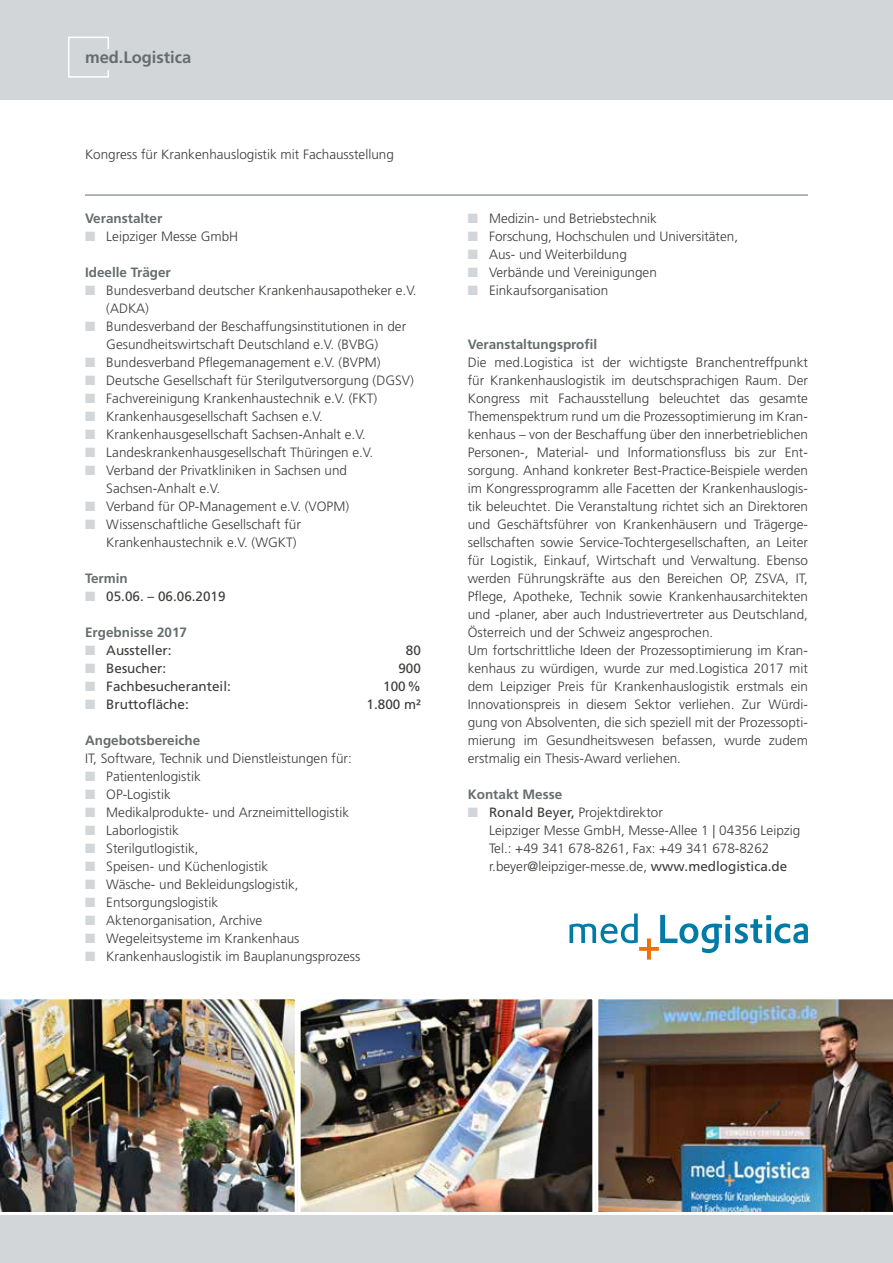
<style>
.page{position:relative;width:893px;height:1263px;background:#fff}
.page>*{position:absolute;margin:0;border:0;box-sizing:border-box;transform-origin:0 0}
.t1{font:700 16.5px "Frutiger LT Pro";color:#676c6e}
.t2{font:300 13.5px/18px "Frutiger LT Pro";color:#3c3c3b}
.t3{font:700 13.5px "Frutiger LT Pro";color:#676c6e}
.t4{font:13.5px "Frutiger LT Pro";color:#3c3c3b}
.s1{color:#d3d6d8}
.s2{font-weight:400}
</style>
<div class="page">
<div style="left:0;top:0;width:893px;height:100px;background:#d3d6d8"></div>
<div style="left:68px;top:37px;width:41px;height:41px;border:2px solid #fff"></div>
<div style="left:0;top:1163px;width:893px;height:100px;background:#d3d6d8"></div>
<hr style="left:85px;top:195px;width:723px;height:1px;background:#676c6e">
<div style="left:102px;top:49px;width:11px;height:21px;background:#d3d6d8"></div>
<img style="left:0;top:999px;width:296px;height:216px">
<img style="left:296px;top:999px;width:298px;height:216px">
<img style="left:594px;top:999px;width:299px;height:216px">
<svg style="left:569px;top:913px;width:239px;height:47px"></svg>
<p class="t1" style="left:85px;top:48px;width:108px">med.Logistica</p>
<p class="t2" style="left:85px;top:145px;width:310px">Kongress für Krankenhauslogistik mit Fachausstellung</p>
<p class="t3" style="left:85px;top:210px;width:79px">Veranstalter</p>
<p class="t2" style="left:85px;top:227px;width:155px"><span class="s1">■</span> Leipziger Messe GmbH</p>
<p class="t3" style="left:85px;top:264px;width:87px">Ideelle Träger</p>
<p class="t2" style="left:106px;top:281px;width:312px;text-indent:-21px"><span class="s1">■</span> Bundesverband deutscher Krankenhausapotheker e.V. (ADKA)</p>
<p class="t2" style="left:85px;top:317px;width:323px;text-align:center"><span class="s1">■</span> Bundesverband der Beschaffungsinstitutionen in der<br>Gesundheitswirtschaft Deutschland e.V. (BVBG)</p>
<p class="t2" style="left:85px;top:353px;width:297px"><span class="s1">■</span> Bundesverband Pflegemanagement e.V. (BVPM)</p>
<p class="t2" style="left:85px;top:371px;width:330px"><span class="s1">■</span> Deutsche Gesellschaft für Sterilgutversorgung (DGSV)</p>
<p class="t2" style="left:85px;top:389px;width:294px"><span class="s1">■</span> Fachvereinigung Krankenhaustechnik e.V. (FKT)</p>
<p class="t2" style="left:85px;top:407px;width:239px"><span class="s1">■</span> Krankenhausgesellschaft Sachsen e.V.</p>
<p class="t2" style="left:85px;top:425px;width:282px"><span class="s1">■</span> Krankenhausgesellschaft Sachsen-Anhalt e.V.</p>
<p class="t2" style="left:85px;top:443px;width:290px"><span class="s1">■</span> Landeskrankenhausgesellschaft Thüringen e.V.</p>
<p class="t2" style="left:106px;top:461px;width:242px;text-indent:-21px"><span class="s1">■</span> Verband der Privatkliniken in Sachsen und<br>Sachsen-Anhalt e.V.</p>
<p class="t2" style="left:85px;top:497px;width:266px"><span class="s1">■</span> Verband für OP-Management e.V. (VOPM)</p>
<p class="t2" style="left:106px;top:515px;width:196px;text-indent:-21px"><span class="s1">■</span> Wissenschaftliche Gesellschaft für<br>Krankenhaustechnik e.V. (WGKT)</p>
<p class="t3" style="left:85px;top:570px;width:44px">Termin</p>
<p class="t4" style="left:85px;top:588px;width:142px"><span class="s1">■</span> 05.06. – 06.06.2019</p>
<p class="t3" style="left:85px;top:624px;width:104px">Ergebnisse 2017</p>
<p class="t4" style="left:85px;top:642px;width:88px"><span class="s1">■</span> Aussteller:</p>
<p class="t4" style="left:406px;top:642px;width:17px">80</p>
<p class="t4" style="left:85px;top:660px;width:83px"><span class="s1">■</span> Besucher:</p>
<p class="t4" style="left:398px;top:660px;width:24px">900</p>
<p class="t4" style="left:85px;top:678px;width:147px"><span class="s1">■</span> Fachbesucheranteil:</p>
<p class="t4" style="left:383px;top:678px;width:39px">100%</p>
<p class="t4" style="left:85px;top:696px;width:105px"><span class="s1">■</span> Bruttofläche:</p>
<p class="t4" style="left:367px;top:696px;width:56px">1.800 m²</p>
<p class="t3" style="left:85px;top:732px;width:117px">Angebotsbereiche</p>
<p class="t2" style="left:85px;top:749px;width:268px">IT, Software, Technik und Dienstleistungen für:</p>
<p class="t2" style="left:85px;top:767px;width:117px"><span class="s1">■</span> Patientenlogistik</p>
<p class="t2" style="left:85px;top:785px;width:87px"><span class="s1">■</span> OP-Logistik</p>
<p class="t2" style="left:85px;top:803px;width:266px"><span class="s1">■</span> Medikalprodukte- und Arzneimittellogistik</p>
<p class="t2" style="left:85px;top:821px;width:96px"><span class="s1">■</span> Laborlogistik</p>
<p class="t2" style="left:85px;top:839px;width:115px"><span class="s1">■</span> Sterilgutlogistik,</p>
<p class="t2" style="left:85px;top:857px;width:185px"><span class="s1">■</span> Speisen- und Küchenlogistik</p>
<p class="t2" style="left:85px;top:875px;width:215px"><span class="s1">■</span> Wäsche- und Bekleidungslogistik,</p>
<p class="t2" style="left:85px;top:893px;width:135px"><span class="s1">■</span> Entsorgungslogistik</p>
<p class="t2" style="left:85px;top:911px;width:179px"><span class="s1">■</span> Aktenorganisation, Archive</p>
<p class="t2" style="left:85px;top:929px;width:216px"><span class="s1">■</span> Wegeleitsysteme im Krankenhaus</p>
<p class="t2" style="left:85px;top:947px;width:277px"><span class="s1">■</span> Krankenhauslogistik im Bauplanungsprozess</p>
<p class="t2" style="left:468px;top:209px;width:191px"><span class="s1">■</span> Medizin- und Betriebstechnik</p>
<p class="t2" style="left:468px;top:227px;width:272px"><span class="s1">■</span> Forschung, Hochschulen und Universitäten,</p>
<p class="t2" style="left:468px;top:245px;width:161px"><span class="s1">■</span> Aus- und Weiterbildung</p>
<p class="t2" style="left:468px;top:263px;width:191px"><span class="s1">■</span> Verbände und Vereinigungen</p>
<p class="t2" style="left:468px;top:281px;width:142px"><span class="s1">■</span> Einkaufsorganisation</p>
<p class="t3" style="left:468px;top:336px;width:131px">Veranstaltungsprofil</p>
<p class="t2" style="left:468px;top:353px;width:342px">Die med.Logistica ist der wichtigste Branchentreffpunkt für Krankenhauslogistik im deutschsprachigen Raum. Der Kongress mit Fachausstellung beleuchtet das gesamte Themenspektrum rund um die Prozessoptimierung im Kran&shy;kenhaus – von der Beschaffung über den innerbetrieblichen Personen-, Material- und Informationsfluss bis zur Ent&shy;sorgung. Anhand konkreter Best-Practice-Beispiele werden im Kongressprogramm alle Facetten der Krankenhauslogis&shy;tik beleuchtet. Die Veranstaltung richtet sich an Direktoren und Geschäftsführer von Krankenhäusern und Trägerge&shy;sellschaften sowie Service-Tochtergesellschaften, an Leiter für Logistik, Einkauf, Wirtschaft und Verwaltung. Ebenso werden Führungskräfte aus den Bereichen OP, ZSVA, IT, Pflege, Apotheke, Technik sowie Krankenhausarchitekten und -planer, aber auch Industrievertreter aus Deutschland, Österreich und der Schweiz angesprochen.<br>Um fortschrittliche Ideen der Prozessoptimierung im Kran&shy;kenhaus zu würdigen, wurde zur med.Logistica 2017 mit dem Leipziger Preis für Krankenhauslogistik erstmals ein Innovationspreis in diesem Sektor verliehen. Zur Würdi&shy;gung von Absolventen, die sich speziell mit der Prozessopti&shy;mierung im Gesundheitswesen befassen, wurde zudem erstmalig ein Thesis-Award verliehen.</p>
<p class="t3" style="left:468px;top:786px;width:96px">Kontakt Messe</p>
<p class="t2" style="left:489px;top:803px;width:313px;text-indent:-21px"><span class="s1">■</span> <span class="s2">Ronald Beyer,</span> Projektdirektor<br>Leipziger Messe GmbH, Messe-Allee 1 | 04356 Leipzig Tel.: +49 341 678-8261, Fax: +49 341 678-8262 r.beyer@leipziger-messe.de, <span class="s2">www.medlogistica.de</span></p>
</div>
